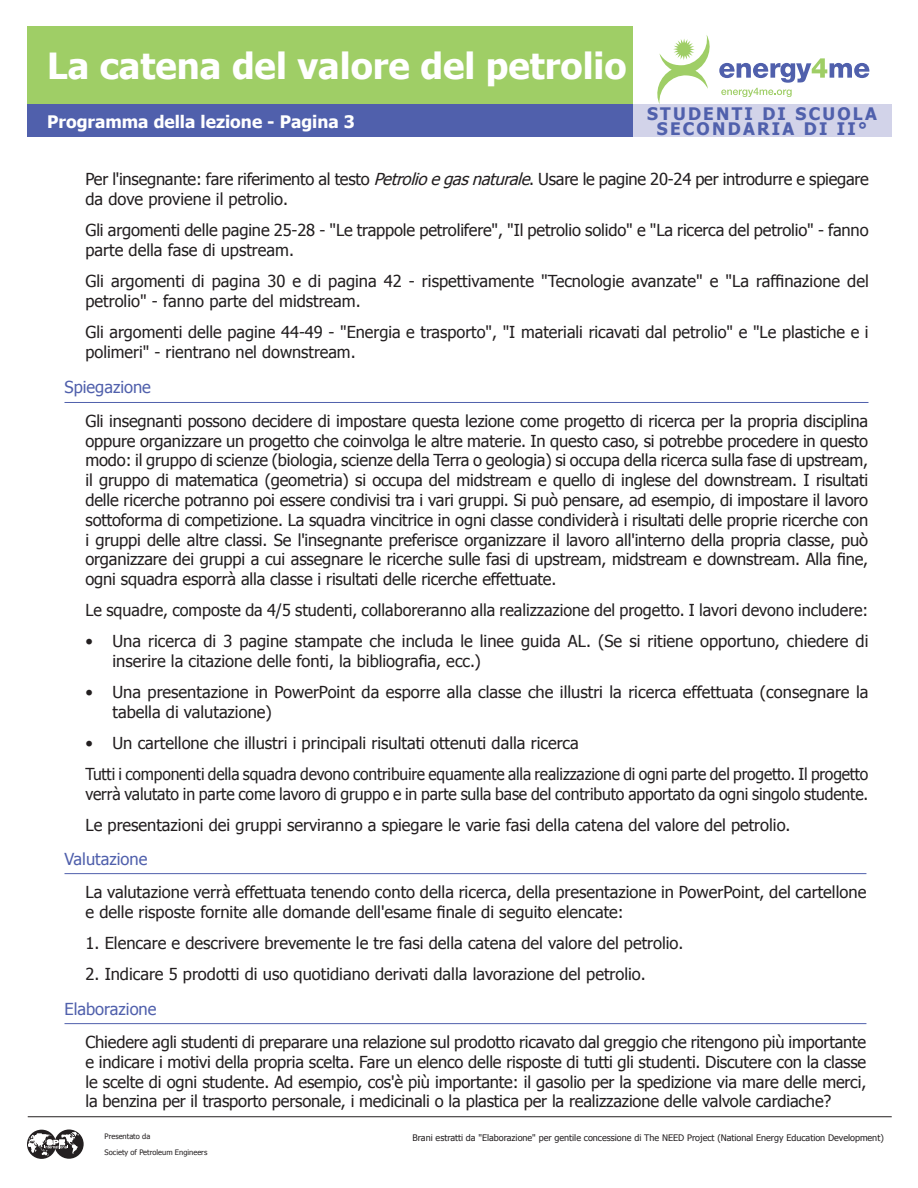
<style>
.page{position:relative;width:918px;height:1188px;background:#fff}
.page>*{position:absolute;margin:0;border:0;box-sizing:border-box;transform-origin:0 0}
.t1{font:700 36px "Tahoma";color:#fff}
.t2{font:700 17.25px/15px "Tahoma";letter-spacing:.13em;color:#5060ac;text-align:center}
.t3{font:700 17.25px "Tahoma";color:#fff}
.t4{font:16.5px/19.8px "Tahoma";color:#231f20}
.t5{font:16.5px/31.2px "Tahoma";color:#231f20;scale:.96 1}
.t6{font:16.5px "Tahoma";color:#5060ac}
.t7{font:9px "Tahoma";color:#231f20}
.t8{font:7.5px/15.8px "Tahoma";color:#231f20}
.s1{font-style:italic}
</style>
<div class="page">
<div style="left:633px;top:104px;width:258px;height:33px;background:#d2d3e9"></div>
<div style="left:27px;top:27px;width:606px;height:77px;background:#9fce66"></div>
<div style="left:27px;top:104px;width:606px;height:33px;background:#5060ac"></div>
<svg style="left:27px;top:1130px;width:29px;height:29px"></svg>
<svg style="left:54px;top:1130px;width:30px;height:29px"></svg>
<svg style="left:28px;top:1131px;width:51px;height:25px"></svg>
<hr style="left:28px;top:1116px;width:864px;height:1px;background:#231f20">
<svg style="left:657px;top:35px;width:213px;height:69px"></svg>
<hr style="left:65px;top:402px;width:804px;height:1px;background:#5060ac">
<hr style="left:65px;top:873px;width:801px;height:1px;background:#5060ac">
<hr style="left:65px;top:1023px;width:801px;height:1px;background:#5060ac">
<h1 class="t1" style="left:47px;top:41px;width:581px">La catena del valore del petrolio</h1>
<p class="t3" style="left:47px;top:109px;width:309px">Programma della lezione - Pagina 3</p>
<p class="t2" style="left:647px;top:105px;width:231px">STUDENTI DI SCUOLA<br>SECONDARIA DI II°</p>
<p class="t4" style="left:86px;top:169px;width:785px">Per l'insegnante: fare riferimento al testo <span class="s1">Petrolioegasnaturale</span>. Usare le pagine 20-24 per introdurre e spiegare da dove proviene il petrolio.</p>
<p class="t4" style="left:86px;top:220px;width:785px">Gli argomenti delle pagine 25-28 - "Le trappole petrolifere", "Il petrolio solido" e "La ricerca del petrolio" - fanno parte della fase di upstream.</p>
<p class="t4" style="left:86px;top:271px;width:785px">Gli argomenti di pagina 30 e di pagina 42 - rispettivamente "Tecnologie avanzate" e "La raffinazione del petrolio" - fanno parte del midstream.</p>
<p class="t4" style="left:85px;top:322px;width:785px">Gli argomenti delle pagine 44-49 - "Energia e trasporto", "I materiali ricavati dal petrolio" e "Le plastiche e i polimeri" - rientrano nel downstream.</p>
<p class="t6" style="left:64px;top:376px;width:88px">Spiegazione</p>
<p class="t4" style="left:86px;top:410px;width:784px;text-align:justify">Gli insegnanti possono decidere di impostare questa lezione come progetto di ricerca per la propria disciplina oppure organizzare un progetto che coinvolga le altre materie. In questo caso, si potrebbe procedere in questo modo: il gruppo di scienze (biologia, scienze della Terra o geologia) si occupa della ricerca sulla fase di upstream, il gruppo di matematica (geometria) si occupa del midstream e quello di inglese del downstream. I risultati delle ricerche potranno poi essere condivisi tra i vari gruppi. Si può pensare, ad esempio, di impostare il lavoro sottoforma di competizione. La squadra vincitrice in ogni classe condividerà i risultati delle proprie ricerche con i gruppi delle altre classi. Se l'insegnante preferisce organizzare il lavoro all'interno della propria classe, può organizzare dei gruppi a cui assegnare le ricerche sulle fasi di upstream, midstream e downstream. Alla fine, ogni squadra esporrà alla classe i risultati delle ricerche effettuate.</p>
<p class="t4" style="left:86px;top:600px;width:784px">Le squadre, composte da 4/5 studenti, collaboreranno alla realizzazione del progetto. I lavori devono includere:</p>
<p class="t4" style="left:112px;top:631px;width:758px;text-indent:-27px">• Una ricerca di 3 pagine stampate che includa le linee guida AL. (Se si ritiene opportuno, chiedere di inserire la citazione delle fonti, la bibliografia, ecc.)</p>
<p class="t4" style="left:112px;top:682px;width:757px;text-indent:-27px">• Una presentazione in PowerPoint da esporre alla classe che illustri la ricerca effettuata (consegnare la tabella di valutazione)</p>
<p class="t4" style="left:86px;top:727px;width:784px;line-height:31.2px">• Un cartellone che illustri i principali risultati ottenuti dalla ricerca<br>Tutti i componenti della squadra devono contribuire equamente alla realizzazione di ogni parte del progetto. Il progetto</p>
<p class="t5" style="left:86px;top:778px;width:817px">verrà valutato in parte come lavoro di gruppo e in parte sulla base del contributo apportato da ogni singolo studente.<br>Le presentazioni dei gruppi serviranno a spiegare le varie fasi della catena del valore del petrolio.</p>
<p class="t6" style="left:64px;top:848px;width:84px">Valutazione</p>
<p class="t4" style="left:86px;top:881px;width:782px">La valutazione verrà effettuata tenendo conto della ricerca, della presentazione in PowerPoint, del cartellone e delle risposte fornite alle domande dell'esame finale di seguito elencate:</p>
<p class="t4" style="left:86px;top:932px;width:599px">1. Elencare e descrivere brevemente le tre fasi della catena del valore del petrolio.</p>
<p class="t4" style="left:86px;top:963px;width:562px">2. Indicare 5 prodotti di uso quotidiano derivati dalla lavorazione del petrolio.</p>
<p class="t6" style="left:64px;top:998px;width:94px">Elaborazione</p>
<p class="t4" style="left:86px;top:1031px;width:782px;text-align:justify">Chiedere agli studenti di preparare una relazione sul prodotto ricavato dal greggio che ritengono più importante e indicare i motivi della propria scelta. Fare un elenco delle risposte di tutti gli studenti. Discutere con la classe le scelte di ogni studente. Ad esempio, cos'è più importante: il gasolio per la spedizione via mare delle merci, la benzina per il trasporto personale, i medicinali o la plastica per la realizzazione delle valvole cardiache?</p>
<p class="t8" style="left:105px;top:1128px;width:104px">Presentato da<br>Society of Petroleum Engineers</p>
<p class="t7" style="left:413px;top:1132px;width:473px">Brani estratti da "Elaborazione" per gentile concessione di The NEED Project (National Energy Education Development)</p>
</div>
